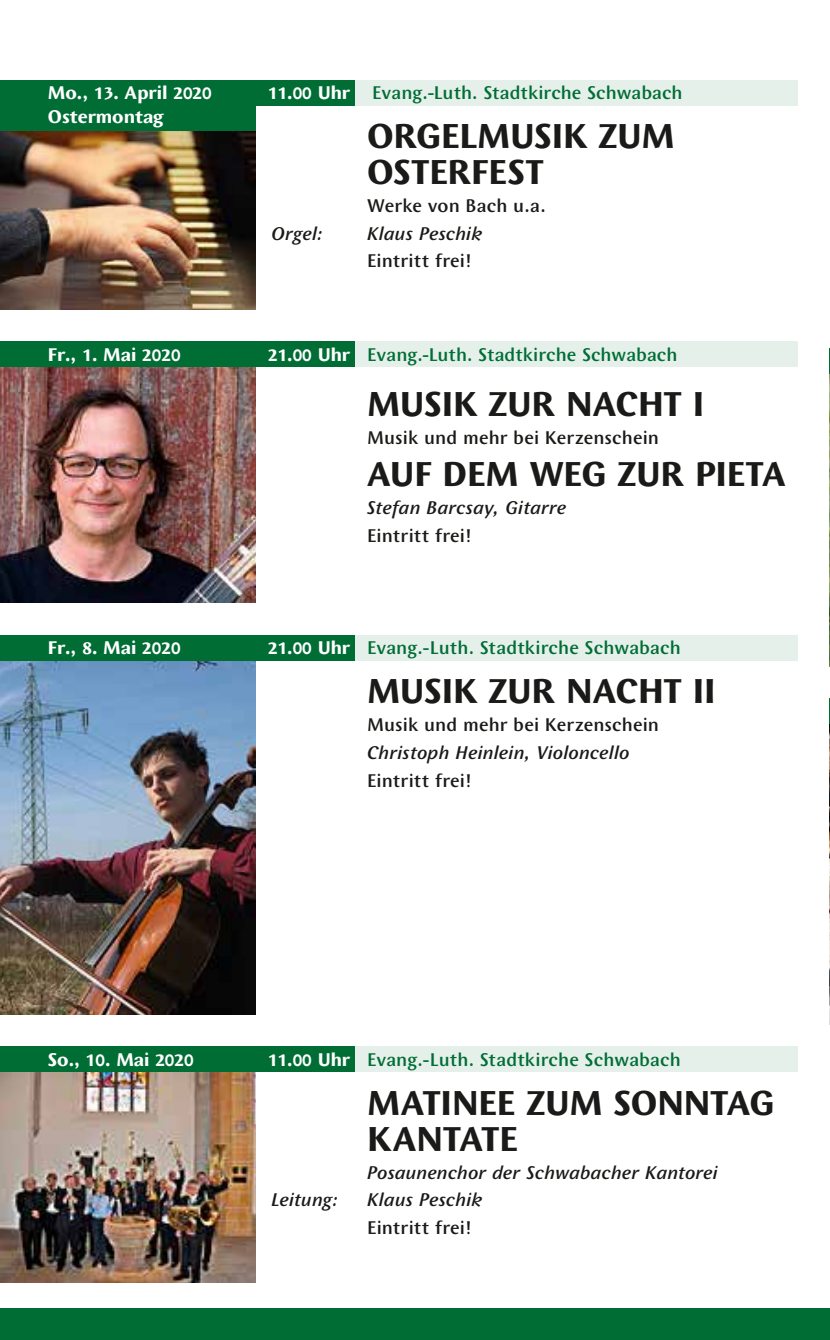
<style>
.page{position:relative;width:830px;height:1340px;background:#fff}
.page>*{position:absolute;margin:0;border:0;box-sizing:border-box;transform-origin:0 0}
.t1{font:700 36px/36px "Wunderlich";letter-spacing:-.005em;color:#1a1a18}
.t2{font:500 19.12px "Wunderlich";color:#006d35}
.t3{font:italic 500 19.12px "Wunderlich";letter-spacing:-.005em;color:#1a1a18}
.t4{font:500 19.12px "Wunderlich";letter-spacing:.005em;color:#1a1a18}
.t5{font:700 19.12px "Wunderlich";color:#fff}
.s1{font-weight:700;color:#fff}
</style>
<div class="page">
<div style="left:0;top:1307px;width:829px;height:32px;background:#006d35"></div>
<img style="left:0;top:1071px;width:255px;height:211px">
<div style="left:354px;top:1046px;width:443px;height:25px;background:#e6f0eb"></div>
<div style="left:0;top:1046px;width:354px;height:25px;background:#006d35"></div>
<img style="left:0;top:367px;width:255px;height:236px">
<div style="left:354px;top:341px;width:443px;height:26px;background:#e6f0eb"></div>
<div style="left:0;top:341px;width:354px;height:26px;background:#006d35"></div>
<img style="left:0;top:660px;width:255px;height:354px">
<div style="left:354px;top:635px;width:443px;height:25px;background:#e6f0eb"></div>
<div style="left:0;top:635px;width:354px;height:25px;background:#006d35"></div>
<img style="left:829px;top:373px;width:1px;height:293px">
<img style="left:829px;top:724px;width:1px;height:300px">
<img style="left:0;top:131px;width:255px;height:178px">
<div style="left:354px;top:80px;width:443px;height:25px;background:#e6f0eb"></div>
<div style="left:0;top:80px;width:354px;height:25px;background:#006d35"></div>
<div style="left:0;top:105px;width:255px;height:26px;background:#006d35"></div>
<p class="t5" style="left:48px;top:82px;width:165px">Mo., 13. April 2020</p>
<p class="t2" style="left:268px;top:82px;width:416px"><span class="s1">11.00 Uhr</span> Evang.-Luth. Stadtkirche Schwabach</p>
<p class="t5" style="left:48px;top:106px;width:117px">Ostermontag</p>
<h1 class="t1" style="left:367px;top:118px;width:309px">ORGELMUSIK ZUM<br>OSTERFEST</h1>
<p class="t4" style="left:367px;top:195px;width:180px">Werke von Bach u.a.</p>
<p class="t3" style="left:271px;top:222px;width:53px">Orgel:</p>
<p class="t3" style="left:367px;top:222px;width:117px">Klaus Peschik</p>
<p class="t4" style="left:367px;top:250px;width:106px">Eintritt frei!</p>
<p class="t5" style="left:48px;top:343px;width:134px">Fr., 1. Mai 2020</p>
<p class="t2" style="left:268px;top:343px;width:410px"><span class="s1">21.00 Uhr</span> Evang.-Luth. Stadtkirche Schwabach</p>
<h1 class="t1" style="left:367px;top:386px;width:338px">MUSIK ZUR NACHT I</h1>
<p class="t4" style="left:367px;top:427px;width:293px">Musik und mehr bei Kerzenschein</p>
<h1 class="t1" style="left:367px;top:456px;width:420px">AUF DEM WEG ZUR PIETA</h1>
<p class="t3" style="left:367px;top:497px;width:201px">Stefan Barcsay, Gitarre</p>
<p class="t4" style="left:367px;top:524px;width:106px">Eintritt frei!</p>
<p class="t5" style="left:48px;top:637px;width:134px">Fr., 8. Mai 2020</p>
<p class="t2" style="left:268px;top:637px;width:414px"><span class="s1">21.00 Uhr</span> Evang.-Luth. Stadtkirche Schwabach</p>
<h1 class="t1" style="left:367px;top:673px;width:350px">MUSIK ZUR NACHT II</h1>
<p class="t4" style="left:367px;top:714px;width:293px">Musik und mehr bei Kerzenschein</p>
<p class="t3" style="left:367px;top:741px;width:264px">Christoph Heinlein, Violoncello</p>
<p class="t4" style="left:367px;top:769px;width:106px">Eintritt frei!</p>
<p class="t5" style="left:48px;top:1048px;width:147px">So., 10. Mai 2020</p>
<p class="t2" style="left:268px;top:1048px;width:414px"><span class="s1">11.00 Uhr</span> Evang.-Luth. Stadtkirche Schwabach</p>
<h1 class="t1" style="left:367px;top:1084px;width:408px">MATINEE ZUM SONNTAG<br>KANTATE</h1>
<p class="t3" style="left:367px;top:1161px;width:352px">Posaunenchor der Schwabacher Kantorei</p>
<p class="t3" style="left:271px;top:1189px;width:68px">Leitung:</p>
<p class="t3" style="left:367px;top:1189px;width:117px">Klaus Peschik</p>
<p class="t4" style="left:367px;top:1216px;width:106px">Eintritt frei!</p>
</div>
